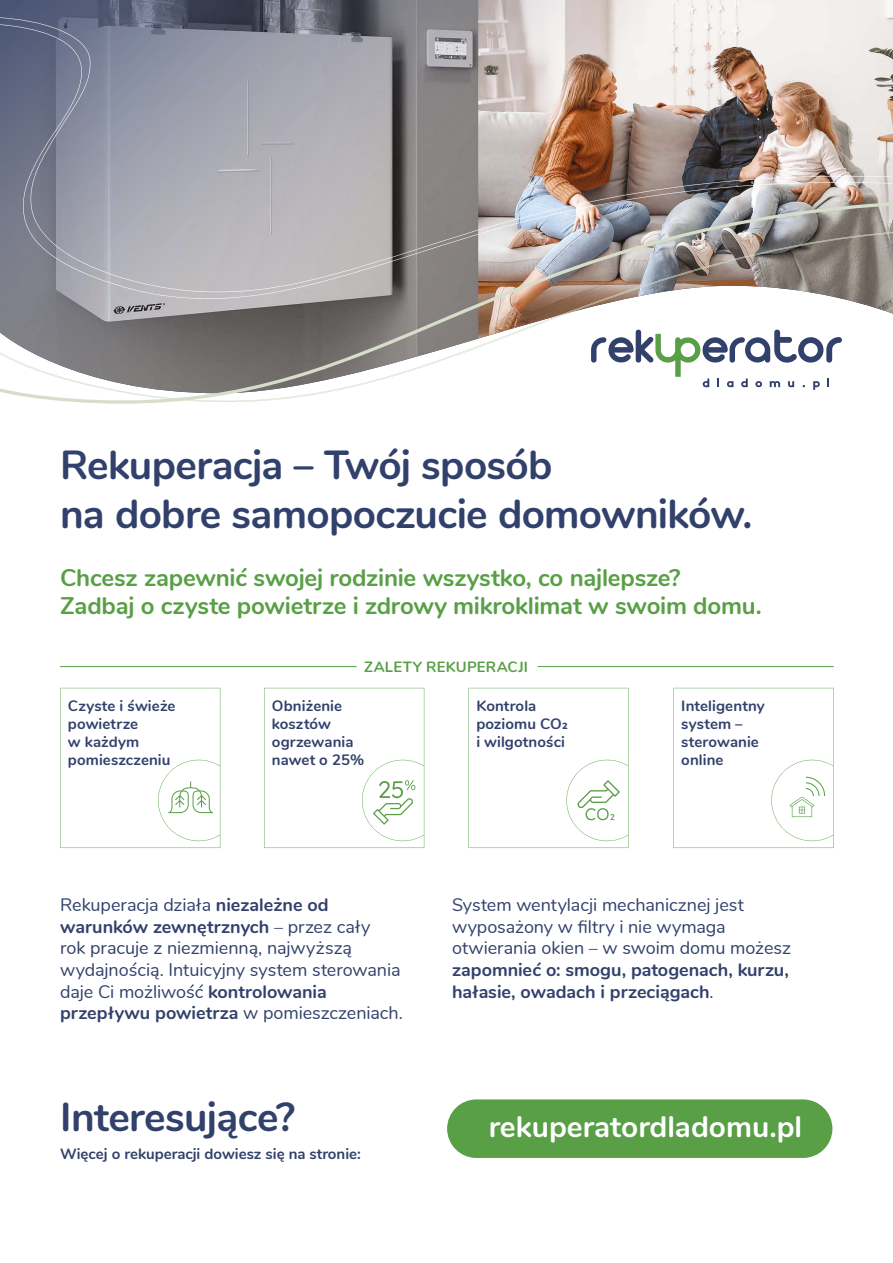
<style>
.page{position:relative;width:893px;height:1263px;background:#fff}
.page>*{position:absolute;margin:0;border:0;box-sizing:border-box;transform-origin:0 0}
.t1{font:700 40.5px/48.6px "Nunito";letter-spacing:-.015em;color:#32416c}
.t2{font:700 29.85px "Nunito";color:#fff}
.t3{font:700 24px/28.8px "Nunito";letter-spacing:-.01em;color:#589f46}
.t4{font:18px/21.6px "Nunito";letter-spacing:-.005em;color:#32416c}
.t5{font:700 18px/21.6px "Nunito";color:#32416c}
.t6{font:700 15px/18px "Nunito";letter-spacing:.005em;color:#32416c}
.t7{font:700 14.85px "Nunito";letter-spacing:.02em;color:#589f46}
.s1{font-weight:700}
.s2{font-weight:400}
</style>
<div class="page">
<img style="left:0;top:0;width:893px;height:15px">
<img style="left:0;top:15px;width:893px;height:183px">
<svg style="left:0;top:198px;width:893px;height:206px"></svg>
<svg style="left:591px;top:330px;width:251px;height:60px"></svg>
<svg style="left:60px;top:688px;width:161px;height:160px"></svg>
<svg style="left:468px;top:688px;width:161px;height:160px"></svg>
<svg style="left:673px;top:688px;width:161px;height:160px"></svg>
<svg style="left:264px;top:688px;width:161px;height:160px"></svg>
<hr style="left:60px;top:666px;width:297px;height:1px;background:#589f46">
<hr style="left:537px;top:666px;width:297px;height:1px;background:#589f46">
<div style="left:447px;top:1099px;width:385px;height:59px;background:#589f46;border-radius:29px"></div>
<h1 class="t1" style="left:60px;top:438px;width:694px">Rekuperacja – Twój sposób<br>na dobre samopoczucie domowników.</h1>
<h3 class="t3" style="left:60px;top:561px;width:703px">Chcesz zapewnić swojej rodzinie wszystko, co najlepsze?<br>Zadbaj o czyste powietrze i zdrowy mikroklimat w swoim domu.</h3>
<p class="t7" style="left:364px;top:656px;width:165px">ZALETY REKUPERACJI</p>
<p class="t6" style="left:68px;top:696px;width:109px">Czyste i świeże powietrze<br>w każdym pomieszczeniu</p>
<p class="t6" style="left:476px;top:696px;width:93px">Kontrola poziomu CO2 i wilgotności</p>
<p class="t6" style="left:681px;top:696px;width:85px">Inteligentny system – sterowanie online</p>
<p class="t6" style="left:272px;top:696px;width:94px">Obniżenie kosztów ogrzewania nawet o 25%</p>
<p class="t4" style="left:60px;top:893px;width:344px">Rekuperacja działa <span class="s1">niezależne od warunków zewnętrznych</span> – przez cały<br>rok pracuje z niezmienną, najwyższą wydajnością. Intuicyjny system sterowania daje Ci możliwość <span class="s1">kontrolowania przepływu powietrza</span> w pomieszczeniach.</p>
<h1 class="t1" style="left:60px;top:1091px;width:236px">Interesujące?</h1>
<p class="t6" style="left:60px;top:1143px;width:302px">Więcej o rekuperacji dowiesz się na stronie:</p>
<p class="t4" style="left:452px;top:893px;width:340px">System wentylacji mechanicznej jest wyposażony w filtry i nie wymaga otwierania okien – w swoim domu możesz</p>
<p class="t5" style="left:452px;top:958px;width:338px">zapomnieć o: smogu, patogenach, kurzu, hałasie, owadach i przeciągach<span class="s2">.</span></p>
<h2 class="t2" style="left:489px;top:1105px;width:315px">rekuperatordladomu.pl</h2>
</div>
